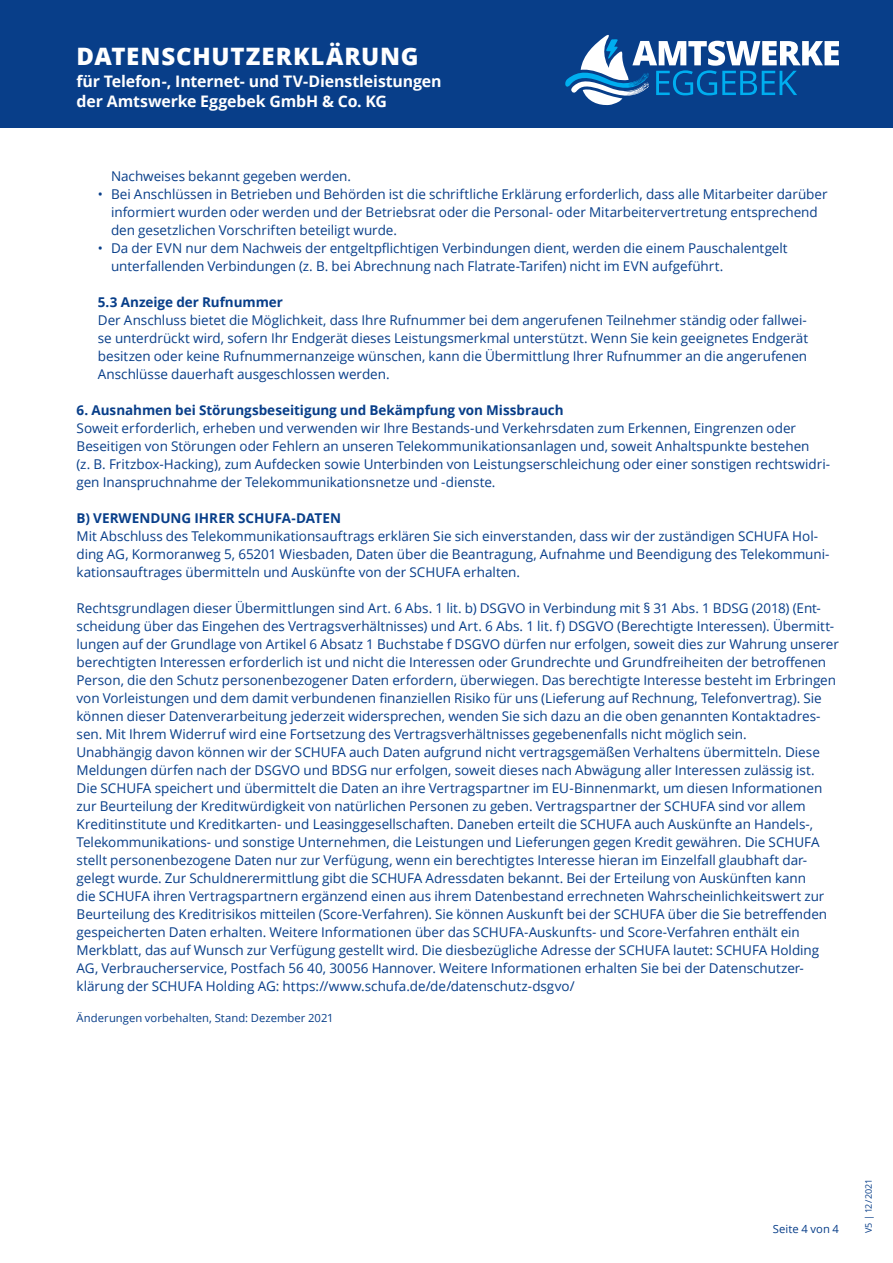
<style>
.page{position:relative;width:893px;height:1263px;background:#fff}
.page>*{position:absolute;margin:0;border:0;box-sizing:border-box;transform-origin:0 0}
.t1{font:800 24px "Open Sans";letter-spacing:.035em;color:#fff}
.t2{font:700 15.9px/19px "Open Sans";letter-spacing:-.01em;color:#fff}
.t3{font:13.5px/18px "Open Sans";color:#083e89}
.t4{font:700 13.5px "Open Sans";color:#083e89}
.t5{font:11.25px "Open Sans";letter-spacing:.005em;color:#083e89}
.t6{font:9px "Open Sans";letter-spacing:.005em;color:#083e89}
</style>
<div class="page">
<div style="left:0;top:0;width:893px;height:128px;background:#083e89"></div>
<svg style="left:565px;top:35px;width:274px;height:71px"></svg>
<h1 class="t1" style="left:77px;top:38px;width:344px">DATENSCHUTZERKLÄRUNG</h1>
<p class="t2" style="left:77px;top:72px;width:367px">für Telefon-, Internet- und TV-Dienstleistungen der Amtswerke Eggebek GmbH &amp; Co. KG</p>
<p class="t3" style="left:111px;top:167px;width:242px">Nachweises bekannt gegeben werden.</p>
<p class="t3" style="left:111px;top:185px;width:718px;text-indent:-13px">• Bei Anschlüssen in Betrieben und Behörden ist die schriftliche Erklä rung erforderlich, dass alle Mitarbeiter darü ber informiert wurden oder werden und der Betriebsrat oder die Personal- oder Mitarbeitervertretung entsprechend den gesetzlichen Vorschriften beteiligt wurde.</p>
<p class="t3" style="left:111px;top:239px;width:678px;text-indent:-13px">• Da der EVN nur dem Nachweis der entgeltpflichtigen Verbindungen dient, werden die einem Pauschalentgelt unterfallenden Verbindungen (z. B. bei Abrechnung nach Flatrate-Tarifen) nicht im EVN aufgefü hrt.</p>
<p class="t4" style="left:98px;top:292px;width:187px">5.3 Anzeige der Rufnummer</p>
<p class="t3" style="left:98px;top:311px;width:712px;text-align:justify">Der Anschluss bietet die Möglichkeit, dass Ihre Rufnummer bei dem angerufenen Teilnehmer stä ndig oder fallwei&shy;se unterdrü ckt wird, sofern Ihr Endgerät dieses Leistungsmerkmal unterstützt. Wenn Sie kein geeignetes Endgerät besitzen oder keine Rufnummernanzeige wü nschen, kann die Ü bermittlung Ihrer Rufnummer an die angerufenen Anschlüsse dauerhaft ausgeschlossen werden.</p>
<p class="t4" style="left:77px;top:400px;width:489px">6. Ausnahmen bei Störungsbeseitigung und Bekä mpfung von Missbrauch</p>
<p class="t3" style="left:77px;top:419px;width:755px">Soweit erforderlich, erheben und verwenden wir Ihre Bestands-und Verkehrsdaten zum Erkennen, Eingrenzen oder Beseitigen von Störungen oder Fehlern an unseren Telekommunikationsanlagen und, soweit Anhaltspunkte bestehen<br>(z. B. Fritzbox-Hacking), zum Aufdecken sowie Unterbinden von Leistungserschleichung oder einer sonstigen rechtswidri&shy;gen Inanspruchnahme der Telekommunikationsnetze und -dienste.</p>
<p class="t4" style="left:77px;top:508px;width:36px">B) Verwe</p>
<p class="t4" style="left:139px;top:508px;width:70px">ndung Ihrer</p>
<p class="t4" style="left:238px;top:508px;width:105px">Schufa-Daten</p>
<p class="t3" style="left:77px;top:527px;width:754px">Mit Abschluss des Telekommunikationsauftrags erklä ren Sie sich einverstanden, dass wir der zustä ndigen SCHUFA Hol&shy;ding AG, Kormoranweg 5, 65201 Wiesbaden, Daten ü ber die Beantragung, Aufnahme und Beendigung des Telekommuni&shy;kationsauftrages ü bermitteln und Auskü nfte von der SCHUFA erhalten.</p>
<p class="t3" style="left:77px;top:599px;width:764px">Rechtsgrundlagen dieser Ü bermittlungen sind Art. 6 Abs. 1 lit. b) DSGVO in Verbindung mit § 31 Abs. 1 BDSG (2018) (Ent&shy;scheidung ü ber das Eingehen des Vertragsverhä ltnisses) und Art. 6 Abs. 1 lit. f) DSGVO (Berechtigte Interessen). Ü bermitt&shy;lungen auf der Grundlage von Artikel 6 Absatz 1 Buchstabe f DSGVO dü rfen nur erfolgen, soweit dies zur Wahrung unserer berechtigten Interessen erforderlich ist und nicht die Interessen oder Grundrechte und Grundfreiheiten der betroffenen Person, die den Schutz personenbezogener Daten erfordern, ü berwiegen. Das berechtigte Interesse besteht im Erbringen von Vorleistungen und dem damit verbundenen finanziellen Risiko fü r uns (Lieferung auf Rechnung, Telefonvertrag). Sie können dieser Datenverarbeitung jederzeit widersprechen, wenden Sie sich dazu an die oben genannten Kontaktadres&shy;sen. Mit Ihrem Widerruf wird eine Fortsetzung des Vertragsverhä ltnisses gegebenenfalls nicht möglich sein.<br>Unabhä ngig davon können wir der SCHUFA auch Daten aufgrund nicht vertragsgemä ßen Verhaltens ü bermitteln. Diese Meldungen dü rfen nach der DSGVO und BDSG nur erfolgen, soweit dieses nach Abwägung aller Interessen zulässig ist.<br>Die SCHUFA speichert und übermittelt die Daten an ihre Vertragspartner im EU-Binnenmarkt, um diesen Informationen zur Beurteilung der Kreditwü rdigkeit von natü rlichen Personen zu geben. Vertragspartner der SCHUFA sind vor allem Kreditinstitute und Kreditkarten- und Leasinggesellschaften. Daneben erteilt die SCHUFA auch Auskü nfte an Handels-, Telekommunikations- und sonstige Unternehmen, die Leistungen und Lieferungen gegen Kredit gewä hren. Die SCHUFA stellt personenbezogene Daten nur zur Verfügung, wenn ein berechtigtes Interesse hieran im Einzelfall glaubhaft dar&shy;gelegt wurde. Zur Schuldnerermittlung gibt die SCHUFA Adressdaten bekannt. Bei der Erteilung von Auskü nften kann<br>die SCHUFA ihren Vertragspartnern ergä nzend einen aus ihrem Datenbestand errechneten Wahrscheinlichkeitswert zur Beurteilung des Kreditrisikos mitteilen (Score-Verfahren). Sie können Auskunft bei der SCHUFA ü ber die Sie betreffenden gespeicherten Daten erhalten. Weitere Informationen ü ber das SCHUFA-Auskunfts- und Score-Verfahren enthä lt ein Merkblatt, das auf Wunsch zur Verfügung gestellt wird. Die diesbezügliche Adresse der SCHUFA lautet: SCHUFA Holding AG, Verbraucherservice, Postfach 56 40, 30056 Hannover. Weitere Informationen erhalten Sie bei der Datenschutzer-<br>klä rung der SCHUFA Holding AG: https://www.schufa.de/de/datenschutz-dsgvo/</p>
<p class="t5" style="left:77px;top:1011px;width:259px">Änderungen vorbehalten, Stand: Dezember 2021</p>
<p class="t5" style="left:773px;top:1221px;width:68px">Seite 4 von 4</p>
<p class="t6" style="left:862px;top:1233px;width:56px;rotate:-90deg">V5 | 12/2021</p>
</div>
